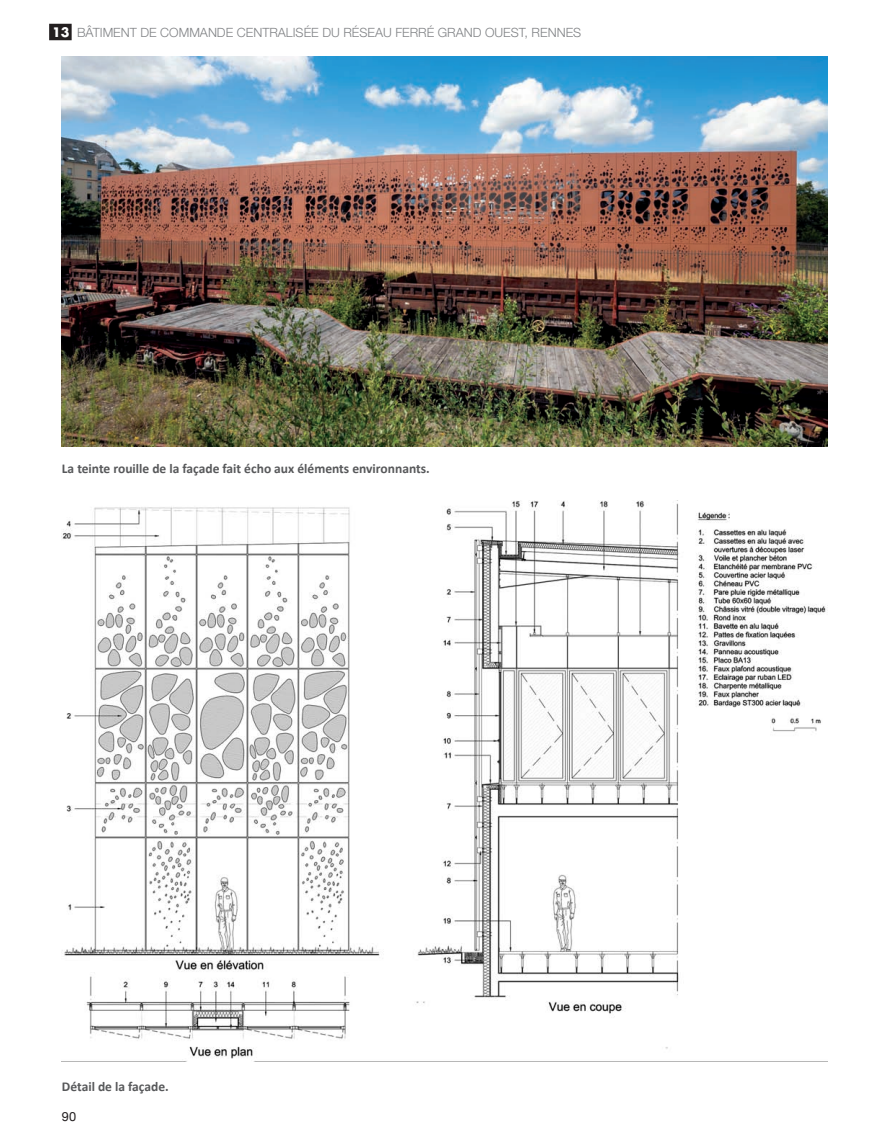
<style>
.page{position:relative;width:893px;height:1147px;background:#fff}
.page>*{position:absolute;margin:0;border:0;box-sizing:border-box;transform-origin:0 0}
.t1{font:700 13.5px "Calibri";color:#57585a}
.t2{font:300 12.75px "Helvetica Neue LT Std";color:#808285}
.t3{font:12.75px "Helvetica Neue LT Com";color:#231f20}
.s1{font-family:"Futura Std";font-weight:700;color:#fff}
</style>
<div class="page">
<div style="left:49px;top:24px;width:23px;height:16px;background:#231f20"></div>
<img style="left:62px;top:56px;width:765px;height:391px">
<img style="left:62px;top:500px;width:765px;height:562px">
<p class="t2" style="left:52px;top:24px;width:531px"><span class="s1">13</span> BÂTIMENT DE COMMANDE CENTRALISÉE DU RÉSEAU FERRÉ GRAND OUEST, RENNES</p>
<p class="t1" style="left:62px;top:460px;width:369px">La teinte rouille de la façade fait écho aux éléments environnants.</p>
<p class="t1" style="left:62px;top:1077px;width:108px">Détail de la façade.</p>
<p class="t3" style="left:62px;top:1109px;width:16px">90</p>
</div>
